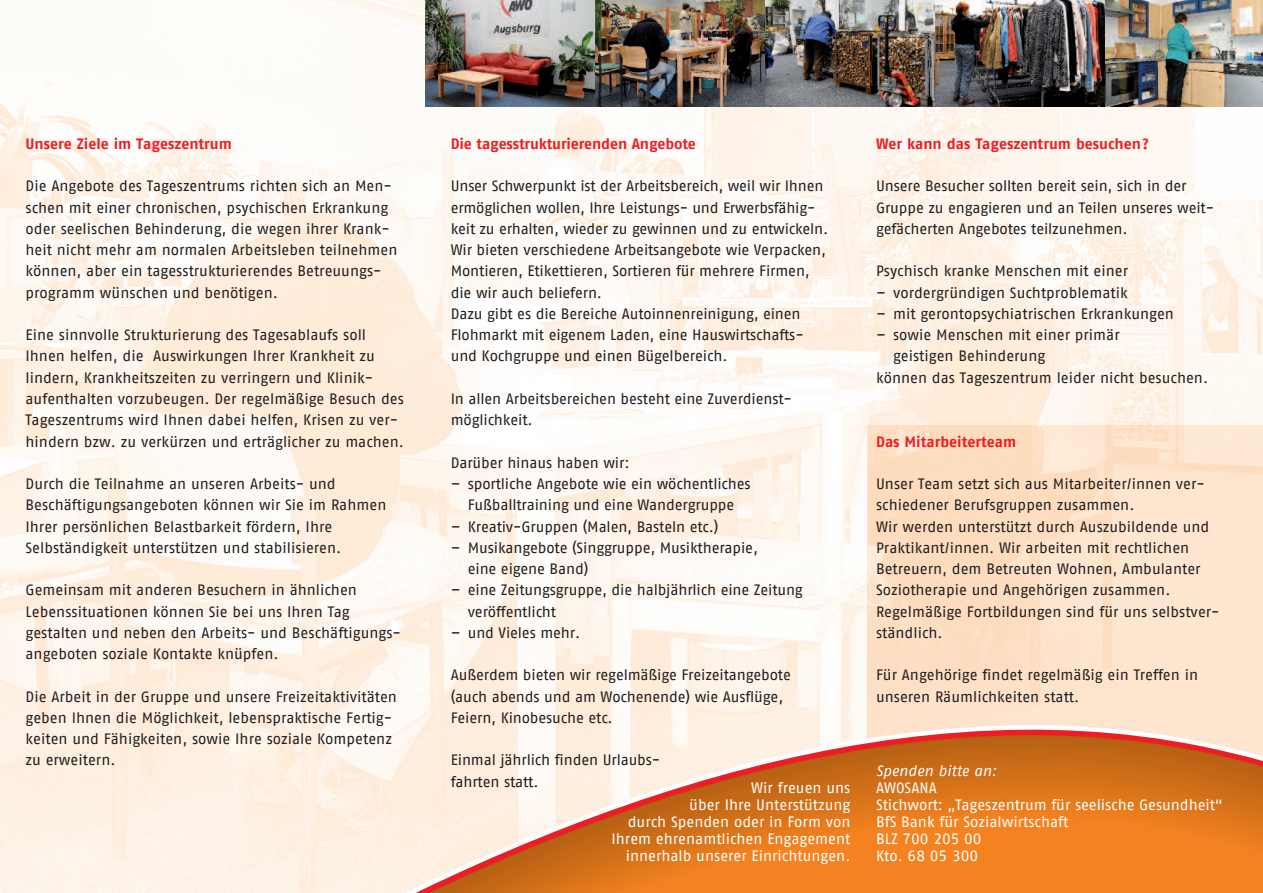
<style>
.page{position:relative;width:1263px;height:893px;background:#fff}
.page>*{position:absolute;margin:0;border:0;box-sizing:border-box;transform-origin:0 0}
.t1{font:15px/21.3px "AWO Fago Office";color:#231f20}
.t2{font:15px/17px "AWO Fago Office";color:#fff;text-align:right}
.t3{font:700 15px "AWO Fago Office";color:#ee1d23}
.t4{font:italic 15px "AWO Fago Office";color:#fff}
</style>
<div class="page">
<img style="left:0;top:0;width:1263px;height:893px">
<img style="left:867px;top:425px;width:396px;height:300px">
<div style="left:213px;top:725px;width:40px;height:168px;background:#fef2e7"></div>
<svg style="left:424px;top:776px;width:839px;height:117px;background:#e3a777"></svg>
<svg style="left:434px;top:781px;width:829px;height:112px;background:#e2a26e"></svg>
<svg style="left:441px;top:785px;width:822px;height:108px;background:#e88635"></svg>
<img style="left:425px;top:0;width:170px;height:106px">
<img style="left:595px;top:0;width:170px;height:106px">
<img style="left:765px;top:0;width:170px;height:106px">
<img style="left:935px;top:0;width:171px;height:106px">
<img style="left:1106px;top:0;width:157px;height:106px">
<p class="t3" style="left:26px;top:137px;width:208px">Unsere Ziele im Tageszentrum</p>
<p class="t1" style="left:26px;top:175px;width:373px">Die Angebote des Tageszentrums richten sich an Men&shy;schen mit einer chronischen, psychischen Erkrankung oder seelischen Behinderung, die wegen ihrer Krank&shy;heit nicht mehr am normalen Arbeitsleben teilnehmen können, aber ein tagesstrukturierendes Betreuungs&shy;programm wünschen und benötigen.</p>
<p class="t1" style="left:26px;top:324px;width:380px">Eine sinnvolle Strukturierung des Tagesablaufs soll Ihnen helfen, die Auswirkungen Ihrer Krankheit zu lindern, Krankheitszeiten zu verringern und Klinik&shy;aufenthalten vorzubeugen. Der regelmäßige Besuch des Tageszentrums wird Ihnen dabei helfen, Krisen zu ver&shy;hindern bzw. zu verkürzen und erträglicher zu machen.</p>
<p class="t1" style="left:26px;top:473px;width:362px">Durch die Teilnahme an unseren Arbeits- und Beschäftigungsangeboten können wir Sie im Rahmen Ihrer persönlichen Belastbarkeit fördern, Ihre Selbständigkeit unterstützen und stabilisieren.</p>
<p class="t1" style="left:26px;top:579px;width:377px">Gemeinsam mit anderen Besuchern in ähnlichen Lebenssituationen können Sie bei uns Ihren Tag gestalten und neben den Arbeits- und Beschäftigungs&shy;angeboten soziale Kontakte knüpfen.</p>
<p class="t1" style="left:26px;top:686px;width:373px">Die Arbeit in der Gruppe und unsere Freizeitaktivitäten geben Ihnen die Möglichkeit, lebenspraktische Fertig&shy;keiten und Fähigkeiten, sowie Ihre soziale Kompetenz zu erweitern.</p>
<p class="t3" style="left:451px;top:137px;width:247px">Die tagesstrukturierenden Angebote</p>
<p class="t1" style="left:451px;top:175px;width:379px">Unser Schwerpunkt ist der Arbeitsbereich, weil wir Ihnen ermöglichen wollen, Ihre Leistungs- und Erwerbsfähig&shy;keit zu erhalten, wieder zu gewinnen und zu entwickeln.<br>Wir bieten verschiedene Arbeitsangebote wie Verpacken, Montieren, Etikettieren, Sortieren für mehrere Firmen, die wir auch beliefern.<br>Dazu gibt es die Bereiche Autoinnenreinigung, einen Flohmarkt mit eigenem Laden, eine Hauswirtschafts&shy;und Kochgruppe und einen Bügelbereich.</p>
<p class="t1" style="left:451px;top:388px;width:343px">In allen Arbeitsbereichen besteht eine Zuverdienst&shy;möglichkeit.</p>
<p class="t1" style="left:451px;top:452px;width:180px">Darüber hinaus haben wir:</p>
<p class="t1" style="left:451px;top:473px;width:302px;text-align:center">– sportliche Angebote wie ein wöchentliches<br>Fußballtraining und eine Wandergruppe</p>
<p class="t1" style="left:451px;top:515px;width:269px">– Kreativ-Gruppen (Malen, Basteln etc.)</p>
<p class="t1" style="left:468px;top:537px;width:292px;text-indent:-17px">– Musikangebote (Singgruppe, Musiktherapie, eine eigene Band)</p>
<p class="t1" style="left:468px;top:579px;width:337px;text-indent:-17px">– eine Zeitungsgruppe, die halbjährlich eine Zeitung veröffentlicht</p>
<p class="t1" style="left:451px;top:622px;width:131px">– und Vieles mehr.</p>
<p class="t1" style="left:451px;top:664px;width:342px">Außerdem bieten wir regelmäßige Freizeitangebote (auch abends und am Wochenende) wie Ausflüge,<br>Feiern, Kinobesuche etc.</p>
<p class="t1" style="left:451px;top:749px;width:211px">Einmal jährlich finden Urlaubs&shy;fahrten statt.</p>
<p class="t2" style="left:611px;top:779px;width:240px">Wir freuen uns<br>über Ihre Unterstützung<br>durch Spenden oder in Form von<br>Ihrem ehrenamtlichen Engagement innerhalb unserer Einrichtungen.</p>
<p class="t3" style="left:876px;top:137px;width:275px">Wer kann das Tageszentrum besuchen?</p>
<p class="t1" style="left:876px;top:175px;width:340px">Unsere Besucher sollten bereit sein, sich in der<br>Gruppe zu engagieren und an Teilen unseres weit&shy;gefächerten Angebotes teilzunehmen.</p>
<p class="t1" style="left:876px;top:260px;width:254px">Psychisch kranke Menschen mit einer</p>
<p class="t1" style="left:876px;top:282px;width:253px">– vordergründigen Suchtproblematik</p>
<p class="t1" style="left:876px;top:303px;width:300px">– mit gerontopsychiatrischen Erkrankungen</p>
<p class="t1" style="left:876px;top:324px;width:245px">– sowie Menschen mit einer primär</p>
<p class="t1" style="left:893px;top:345px;width:154px">geistigen Behinderung</p>
<p class="t1" style="left:876px;top:367px;width:334px">können das Tageszentrum leider nicht besuchen.</p>
<p class="t3" style="left:876px;top:434px;width:142px">Das Mitarbeiterteam</p>
<p class="t1" style="left:876px;top:473px;width:345px">Unser Team setzt sich aus Mitarbeiter/innen ver&shy;schiedener Berufsgruppen zusammen.<br>Wir werden unterstützt durch Auszubildende und Praktikant/innen. Wir arbeiten mit rechtlichen Betreuern, dem Betreuten Wohnen, Ambulanter Soziotherapie und Angehörigen zusammen.<br>Regelmäßige Fortbildungen sind für uns selbstver&shy;ständlich.</p>
<p class="t1" style="left:876px;top:664px;width:324px">Für Angehörige findet regelmäßig ein Treffen in unseren Räumlichkeiten statt.</p>
<p class="t4" style="left:876px;top:762px;width:122px">Spenden bitte an:</p>
<p class="t2" style="left:876px;top:779px;width:348px;text-align:left">AWOSANA<br>Stichwort: „Tageszentrum für seelische Gesundheit“<br>BfS Bank für Sozialwirtschaft<br>BLZ 700 205 00<br>Kto. 68 05 300</p>
</div>
